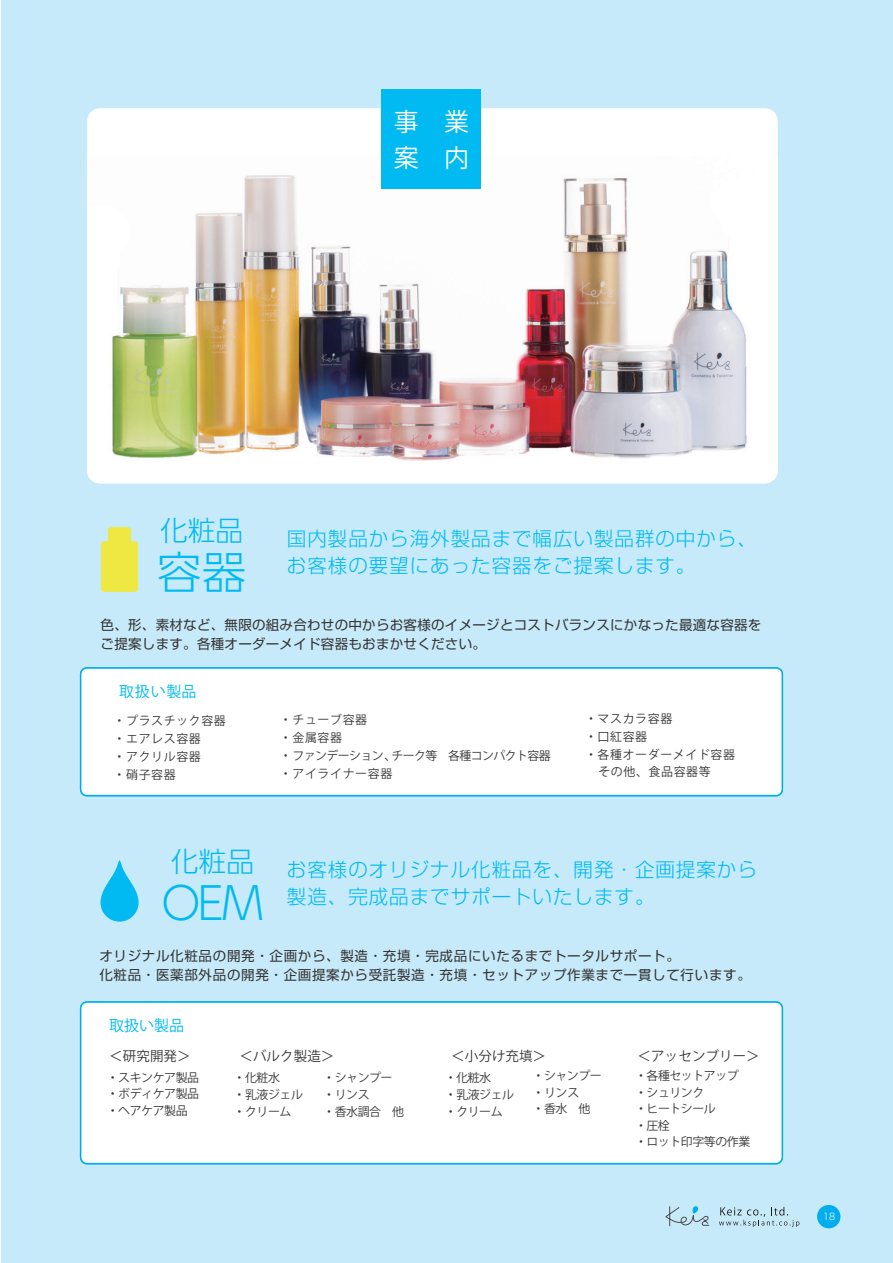
<style>
.page{position:relative;width:893px;height:1263px;background:#fff}
.page>*{position:absolute;margin:0;border:0;box-sizing:border-box;transform-origin:0 0}
.t1{font:300 44.55px "UD Shin Go Pr 6 N";color:#00baf1;scale:.95 1}
.t2{font:300 44.55px "UD Shin Go Pr 6 N";color:#00baf1}
.t3{font:300 27.75px "UD Shin Go Pr 6 N";color:#00baf1}
.t4{font:25.05px/36px "Koz Go Pr 6 N";color:#fff}
.t5{font:300 19.5px/27px "Shin Go Pro";letter-spacing:.05em;color:#00baf1}
.t6{font:15px "Koz Go Pr 6 N";color:#00baf1}
.t7{font:13.5px/19.5px "Shin Go Pro";letter-spacing:.05em;color:#383636}
.t8{font:13.5px/19.5px "Shin Go Pro";letter-spacing:.02em;color:#383636}
.t9{font:13.5px "Koz Go Pr 6 N";letter-spacing:.01em;color:#383636}
.t10{font:12px/16.5px "Koz Go Pr 6 N";letter-spacing:-.04em;color:#383636}
.t11{font:12px/18px "Koz Go Pr 6 N";letter-spacing:.05em;color:#383636}
.t12{font:9.6px "Hira Maru Std W2";color:#fff}
</style>
<div class="page">
<div style="left:1px;top:0;width:892px;height:1263px;background:#c6eafa"></div>
<div style="left:87px;top:108px;width:691px;height:375px;background:#fff;border-radius:13px"></div>
<img style="left:87px;top:175px;width:691px;height:308px">
<div style="left:381px;top:89px;width:100px;height:100px;background:#00baf1"></div>
<div style="left:81px;top:1002px;width:701px;height:161px;background:#fff;border-radius:6px"></div>
<div style="left:80px;top:1001px;width:703px;height:163px;border:2px solid #00aeef;border-radius:6px"></div>
<svg style="left:101px;top:860px;width:38px;height:62px"></svg>
<div style="left:81px;top:668px;width:701px;height:127px;background:#fff;border-radius:6px"></div>
<div style="left:80px;top:667px;width:703px;height:129px;border:2px solid #00aeef;border-radius:6px"></div>
<div style="left:101px;top:541px;width:37px;height:51px;background:#efe842;border-radius:3px"></div>
<div style="left:108px;top:527px;width:23px;height:20px;background:#efe842;border-radius:3px"></div>
<svg style="left:665px;top:1206px;width:45px;height:20px"></svg>
<svg style="left:719px;top:1207px;width:80px;height:20px"></svg>
<div style="left:817px;top:1205px;width:23px;height:23px;background:#00aeef;border-radius:50%"></div>
<h3 class="t4" style="left:394px;top:104px;width:77px">事　業案　内</h3>
<h2 class="t3" style="left:160px;top:508px;width:85px">化粧品</h2>
<h1 class="t2" style="left:157px;top:536px;width:91px">容器</h1>
<h3 class="t5" style="left:287px;top:523px;width:471px">国内製品から海外製品まで幅広い製品群の中から、お客様の要望にあった容器をご提案します。</h3>
<p class="t8" style="left:101px;top:613px;width:662px">色、形、素材など、無限の組み合わせの中からお客様のイメージとコストバランスにかなった最適な容器をご提案します。各種オーダーメイド容器もおまかせください。</p>
<p class="t6" style="left:119px;top:683px;width:79px">取扱い製品</p>
<p class="t10" style="left:280px;top:711px;width:272px;line-height:18px">・チューブ容器<br>・金属容器<br>・ファンデーション、チーク等　各種コンパクト容器・アイライナー容器</p>
<p class="t11" style="left:114px;top:712px;width:114px">・プラスチック容器・エアレス容器<br>・アクリル容器<br>・硝子容器</p>
<p class="t11" style="left:585px;top:710px;width:151px">・マスカラ容器<br>・口紅容器<br>・各種オーダーメイド容器</p>
<p class="t11" style="left:598px;top:763px;width:114px">その他、食品容器等</p>
<h2 class="t3" style="left:171px;top:839px;width:85px">化粧品</h2>
<h1 class="t1" style="left:162px;top:867px;width:108px">OEM</h1>
<h3 class="t5" style="left:287px;top:854px;width:471px">お客様のオリジナル化粧品を、開発・企画提案から製造、完成品までサポートいたします。</h3>
<p class="t7" style="left:99px;top:944px;width:653px">オリジナル化粧品の開発・企画から、製造・充填・完成品にいたるまでトータルサポート。<br>化粧品・医薬部外品の開発・企画提案から受託製造・充填・セットアップ作業まで一貫して行います。</p>
<p class="t6" style="left:109px;top:1017px;width:76px">取扱い製品</p>
<p class="t10" style="left:107px;top:1069px;width:94px;text-align:justify">・スキンケア製品・ボディケア製品・ヘアケア製品</p>
<p class="t9" style="left:638px;top:1048px;width:124px">＜アッセンブリー＞</p>
<p class="t10" style="left:635px;top:1068px;width:117px">・各種セットアップ・シュリンク<br>・ヒートシール<br>・圧栓<br>・ロット印字等の作業</p>
<p class="t9" style="left:239px;top:1048px;width:96px">＜バルク製造＞</p>
<p class="t10" style="left:323px;top:1087px;width:82px">・リンス<br>・香水調合　他</p>
<p class="t9" style="left:109px;top:1048px;width:83px">＜研究開発＞</p>
<p class="t9" style="left:451px;top:1048px;width:96px">＜小分け充填＞</p>
<p class="t10" style="left:532px;top:1068px;width:71px">・シャンプー・リンス<br>・香水　他</p>
<p class="t10" style="left:234px;top:1069px;width:71px;line-height:17px">・化粧水<br>・乳液ジェル・クリーム</p>
<p class="t10" style="left:323px;top:1069px;width:71px">・シャンプー</p>
<p class="t10" style="left:445px;top:1069px;width:71px;line-height:17px">・化粧水<br>・乳液ジェル・クリーム</p>
<p class="t12" style="left:823px;top:1209px;width:14px">18</p>
</div>
